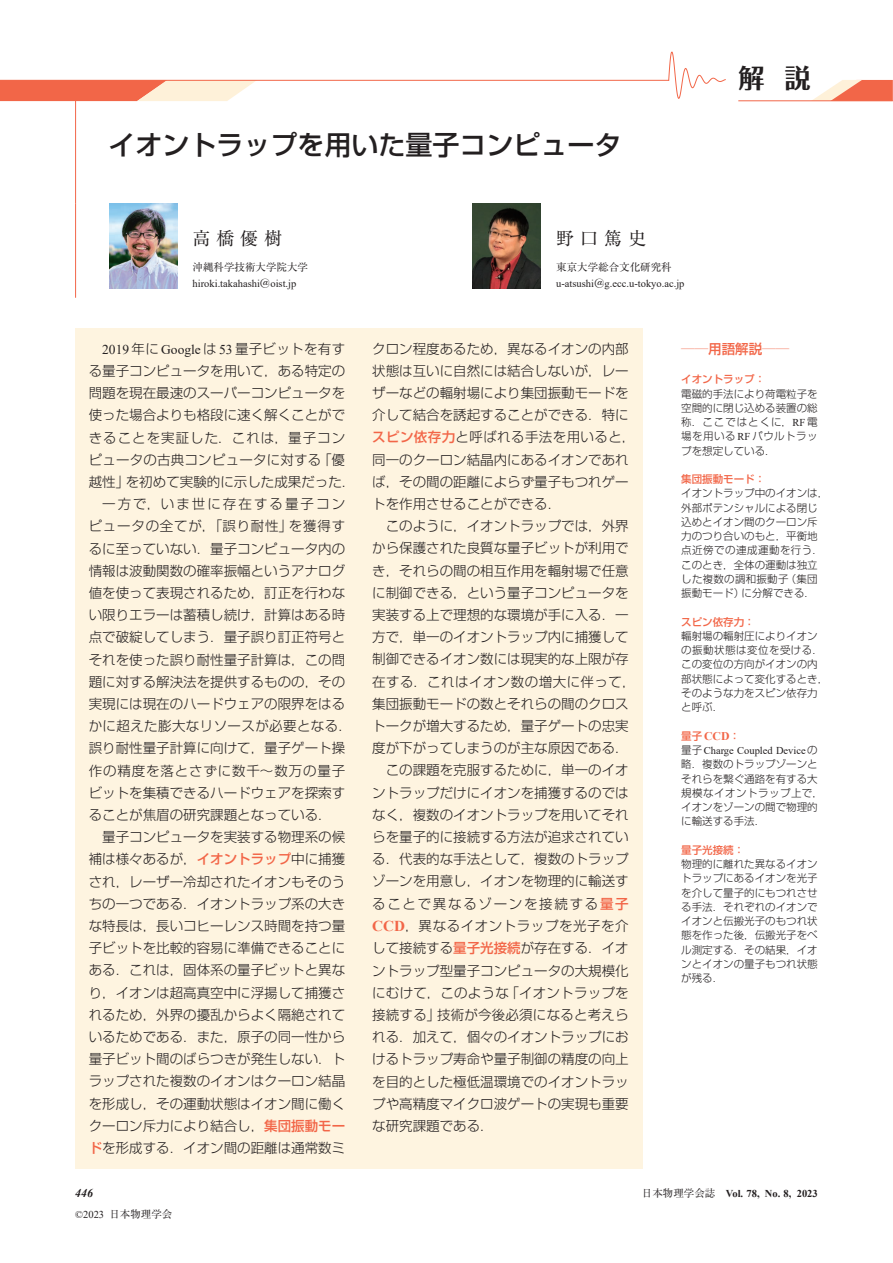
<style>
.page{position:relative;width:893px;height:1263px;background:#fff}
.page>*{position:absolute;margin:0;border:0;box-sizing:border-box;transform-origin:0 0}
.t1{font:500 27px "Shin Go Pr 6";color:#231f20}
.t2{font:700 26.25px "Folk Pro";color:#231f20}
.t3{font:18px "Ryumin Pr 6";letter-spacing:.335em;color:#231f20}
.t4{font:300 13.5px/22.2px "Shin Go Pr 6";color:#231f20}
.t5{font:13.5px "Times New Roman";color:#231f20}
.t6{font:300 13.5px "Shin Go Pr 6";letter-spacing:.055em;color:#231f20}
.t7{font:300 13.5px "Shin Go Pr 6";letter-spacing:.03em;color:#231f20}
.t8{font:300 13.5px "Shin Go Pr 6";letter-spacing:.035em;color:#231f20}
.t9{font:300 13.5px "Shin Go Pr 6";letter-spacing:.04em;color:#231f20}
.t10{font:300 13.5px "Shin Go Pr 6";letter-spacing:.075em;color:#231f20}
.t11{font:300 13.5px "Shin Go Pr 6";letter-spacing:.06em;color:#231f20}
.t12{font:300 13.5px "Shin Go Pr 6";letter-spacing:.125em;color:#231f20}
.t13{font:300 13.5px "Shin Go Pr 6";letter-spacing:.15em;color:#231f20}
.t14{font:300 13.5px "Koz Min Pro";color:#f26648}
.t15{font:italic 700 12px "Times New Roman";color:#231f20}
.t16{font:300 10.5px/14.2px "Shin Go Pr 6";color:#231f20}
.t17{font:10.5px "Times New Roman";color:#231f20}
.t18{font:500 10.5px "Shin Go Pr 6";color:#f26648}
.t19{font:10.5px "Ryumin Pr 6";color:#231f20}
.t20{font:700 10.5px "Times New Roman";color:#231f20}
.s1{font-family:"Ryumin Pr 6"}
.s2{font-family:"Shin Go Pr 6";font-weight:300}
.s3{font-weight:500;color:#f26648}
.s4{font-family:"Times New Roman";font-weight:700;font-size:15.15px;color:#f26648}
.s5{font-family:"Shin Go Pr 6";font-weight:500}
.s6{font-family:"Times New Roman";font-weight:400}
.s7{font-family:"Times New Roman";font-weight:700;font-size:11.7px}
.s8{font-family:"Ryumin Pr 6";font-weight:400}
.s9{font-family:"Times New Roman"}
</style>
<div class="page">
<div style="left:75px;top:328px;width:567px;height:841px;background:#fef4e0"></div>
<hr style="left:75px;top:97px;width:1px;height:106px;background:#f26648">
<hr style="left:75px;top:203px;width:1px;height:95px;background:#f26648">
<img style="left:109px;top:204px;width:68px;height:85px">
<img style="left:473px;top:204px;width:68px;height:85px">
<svg style="left:813px;top:80px;width:80px;height:20px"></svg>
<hr style="left:738px;top:100px;width:155px;height:1px;background:#f26648">
<svg style="left:0;top:81px;width:255px;height:20px;background:#f69f84"></svg>
<hr style="left:0;top:80px;width:669px;height:1px;background:#f26648">
<svg style="left:668px;top:52px;width:58px;height:47px"></svg>
<h1 class="t1" style="left:109px;top:123px;width:514px">イオントラップを用いた量子コンピュータ</h1>
<h3 class="t3" style="left:193px;top:224px;width:91px">高橋優樹</h3>
<p class="t19" style="left:193px;top:259px;width:117px">沖縄科学技術大学院大学</p>
<p class="t17" style="left:193px;top:277px;width:105px">hiroki.takahashi<span class="s1">＠</span>oist.jp</p>
<h3 class="t3" style="left:556px;top:224px;width:91px">野口篤史</h3>
<p class="t19" style="left:556px;top:259px;width:117px">東京大学総合文化研究科</p>
<p class="t17" style="left:556px;top:277px;width:130px">u-atsushi<span class="s1">＠</span>g.ecc.u-tokyo.ac.jp</p>
<h2 class="t2" style="left:738px;top:55px;width:74px">解 説</h2>
<p class="t5" style="left:102px;top:340px;width:244px">2019 <span class="s2">年に</span> Google <span class="s2">は</span> 53 <span class="s2">量子ビットを有す</span></p>
<p class="t4" style="left:89px;top:359px;width:258px">る量子コンピュータを用いて，ある特定の</p>
<p class="t4" style="left:89px;top:381px;width:258px">問題を現在最速のスーパーコンピュータを</p>
<p class="t4" style="left:89px;top:403px;width:258px">使った場合よりも格段に速く解くことがで</p>
<p class="t10" style="left:89px;top:426px;width:258px">きることを実証した．これは，量子コン</p>
<p class="t4" style="left:89px;top:447px;width:258px">ピュータの古典コンピュータに対する「優</p>
<p class="t4" style="left:89px;top:470px;width:268px">越性」を初めて実験的に示した成果だった．</p>
<p class="t13" style="left:102px;top:493px;width:245px">一方で，いま世に存在する量子コン</p>
<p class="t6" style="left:89px;top:515px;width:258px">ピュータの全てが，「誤り耐性」を獲得す</p>
<p class="t4" style="left:89px;top:536px;width:258px">るに至っていない．量子コンピュータ内の</p>
<p class="t4" style="left:89px;top:558px;width:258px">情報は波動関数の確率振幅というアナログ</p>
<p class="t4" style="left:89px;top:581px;width:258px">値を使って表現されるため，訂正を行わな</p>
<p class="t4" style="left:89px;top:603px;width:258px">い限りエラーは蓄積し続け，計算はある時</p>
<p class="t4" style="left:89px;top:625px;width:258px">点で破綻してしまう．量子誤り訂正符号と</p>
<p class="t4" style="left:89px;top:647px;width:258px">それを使った誤り耐性量子計算は，この問</p>
<p class="t4" style="left:89px;top:669px;width:258px">題に対する解決法を提供するものの，その</p>
<p class="t4" style="left:89px;top:691px;width:258px">実現には現在のハードウェアの限界をはる</p>
<p class="t7" style="left:89px;top:715px;width:265px">かに超えた膨大なリソースが必要となる．</p>
<p class="t4" style="left:89px;top:736px;width:258px">誤り耐性量子計算に向けて，量子ゲート操</p>
<p class="t11" style="left:89px;top:759px;width:258px">作の精度を落とさずに数千～数万の量子</p>
<p class="t4" style="left:89px;top:780px;width:258px">ビットを集積できるハードウェアを探索す</p>
<p class="t4" style="left:89px;top:802px;width:244px">ることが焦眉の研究課題となっている．</p>
<p class="t4" style="left:102px;top:825px;width:244px">量子コンピュータを実装する物理系の候</p>
<p class="t4" style="left:89px;top:847px;width:258px">補は様々あるが，<span class="s3">イオントラップ</span>中に捕獲</p>
<p class="t4" style="left:89px;top:869px;width:258px">され，レーザー冷却されたイオンもそのう</p>
<p class="t4" style="left:89px;top:891px;width:258px">ちの一つである．イオントラップ系の大き</p>
<p class="t4" style="left:89px;top:913px;width:258px">な特長は，長いコヒーレンス時間を持つ量</p>
<p class="t4" style="left:89px;top:936px;width:258px">子ビットを比較的容易に準備できることに</p>
<p class="t4" style="left:89px;top:958px;width:258px">ある．これは，固体系の量子ビットと異な</p>
<p class="t4" style="left:89px;top:980px;width:258px">り，イオンは超高真空中に浮揚して捕獲さ</p>
<p class="t4" style="left:89px;top:1002px;width:258px">れるため，外界の擾乱からよく隔絶されて</p>
<p class="t4" style="left:89px;top:1024px;width:258px">いるためである．また，原子の同一性から</p>
<p class="t4" style="left:89px;top:1047px;width:258px">量子ビット間のばらつきが発生しない．ト</p>
<p class="t4" style="left:89px;top:1069px;width:258px">ラップされた複数のイオンはクーロン結晶</p>
<p class="t4" style="left:89px;top:1091px;width:258px">を形成し，その運動状態はイオン間に働く</p>
<p class="t4" style="left:89px;top:1113px;width:258px">クーロン斥力により結合し，<span class="s3">集団振動モー</span></p>
<p class="t4" style="left:89px;top:1135px;width:258px"><span class="s3">ド</span>を形成する．イオン間の距離は通常数ミ</p>
<p class="t4" style="left:372px;top:336px;width:265px">クロン程度あるため，異なるイオンの内部状態は互いに自然には結合しないが，レーザーなどの輻射場により集団振動モードを介して結合を誘起することができる．特に<span class="s3">スピン依存力</span>と呼ばれる手法を用いると，同一のクーロン結晶内にあるイオンであれば，その間の距離によらず量子もつれゲートを作用させることができる．</p>
<p class="t4" style="left:386px;top:514px;width:244px">このように，イオントラップでは，外界</p>
<p class="t4" style="left:372px;top:536px;width:258px">から保護された良質な量子ビットが利用で</p>
<p class="t4" style="left:372px;top:558px;width:258px">き，それらの間の相互作用を輻射場で任意</p>
<p class="t4" style="left:372px;top:580px;width:258px">に制御できる，という量子コンピュータを</p>
<p class="t4" style="left:372px;top:602px;width:258px">実装する上で理想的な環境が手に入る．一</p>
<p class="t4" style="left:372px;top:625px;width:258px">方で，単一のイオントラップ内に捕獲して</p>
<p class="t4" style="left:372px;top:647px;width:258px">制御できるイオン数には現実的な上限が存</p>
<p class="t8" style="left:372px;top:670px;width:265px">在する．これはイオン数の増大に伴って，</p>
<p class="t4" style="left:372px;top:691px;width:258px">集団振動モードの数とそれらの間のクロス</p>
<p class="t4" style="left:372px;top:713px;width:258px">トークが増大するため，量子ゲートの忠実</p>
<p class="t4" style="left:372px;top:736px;width:258px">度が下がってしまうのが主な原因である．</p>
<p class="t4" style="left:386px;top:758px;width:244px">この課題を克服するために，単一のイオ</p>
<p class="t4" style="left:372px;top:780px;width:258px">ントラップだけにイオンを捕獲するのでは</p>
<p class="t4" style="left:372px;top:802px;width:258px">なく，複数のイオントラップを用いてそれ</p>
<p class="t4" style="left:372px;top:824px;width:258px">らを量子的に接続する方法が追求されてい</p>
<p class="t4" style="left:372px;top:847px;width:258px">る．代表的な手法として，複数のトラップ</p>
<p class="t4" style="left:372px;top:869px;width:258px">ゾーンを用意し，イオンを物理的に輸送す</p>
<p class="t12" style="left:372px;top:892px;width:258px">ることで異なるゾーンを接続する<span class="s3">量子</span></p>
<p class="t9" style="left:372px;top:915px;width:258px"><span class="s4">CCD</span>，異なるイオントラップを光子を介</p>
<p class="t4" style="left:372px;top:936px;width:258px">して接続する<span class="s3">量子光接続</span>が存在する．イオ</p>
<p class="t4" style="left:372px;top:958px;width:258px">ントラップ型量子コンピュータの大規模化</p>
<p class="t4" style="left:372px;top:980px;width:258px">にむけて，このような「イオントラップを</p>
<p class="t4" style="left:372px;top:1002px;width:258px">接続する」技術が今後必須になると考えら</p>
<p class="t4" style="left:372px;top:1025px;width:258px">れる．加えて，個々のイオントラップにお</p>
<p class="t4" style="left:372px;top:1047px;width:258px">けるトラップ寿命や量子制御の精度の向上</p>
<p class="t4" style="left:372px;top:1069px;width:258px">を目的とした極低温環境でのイオントラッ</p>
<p class="t4" style="left:372px;top:1091px;width:258px">プや高精度マイクロ波ゲートの実現も重要</p>
<p class="t4" style="left:372px;top:1113px;width:123px">な研究課題である．</p>
<p class="t14" style="left:681px;top:339px;width:109px">――<span class="s5">用語解説</span>――</p>
<p class="t18" style="left:681px;top:371px;width:85px">イオントラップ：</p>
<p class="t16" style="left:681px;top:386px;width:138px;text-align:justify">電磁的手法により荷電粒子を空間的に閉じ込める装置の総称．ここではとくに，<span class="s6">RF</span>電場を用いる <span class="s6">RF</span> パウルトラップを想定している．</p>
<p class="t18" style="left:681px;top:471px;width:85px">集団振動モード：</p>
<p class="t16" style="left:681px;top:485px;width:148px">イオントラップ中のイオンは，外部ポテンシャルによる閉じ込めとイオン間のクーロン斥力のつり合いのもと，平衡地点近傍での連成運動を行う．このとき，全体の運動は独立した複数の調和振動子（集団振動モード）に分解できる．</p>
<p class="t18" style="left:681px;top:613px;width:75px">スピン依存力：</p>
<p class="t16" style="left:681px;top:628px;width:148px">輻射場の輻射圧によりイオンの振動状態は変位を受ける．この変位の方向がイオンの内部状態によって変化するとき，そのような力をスピン依存力と呼ぶ．</p>
<p class="t18" style="left:681px;top:727px;width:60px">量子 <span class="s7">CCD</span>：</p>
<p class="t17" style="left:681px;top:743px;width:138px"><span class="s2">量子</span>Charge Coupled Device<span class="s2">の</span></p>
<p class="t16" style="left:681px;top:756px;width:143px">略．複数のトラップゾーンとそれらを繋ぐ通路を有する大規模なイオントラップ上で，イオンをゾーンの間で物理的に輸送する手法．</p>
<p class="t18" style="left:681px;top:841px;width:64px">量子光接続：</p>
<p class="t16" style="left:681px;top:856px;width:138px;text-align:justify">物理的に離れた異なるイオントラップにあるイオンを光子を介して量子的にもつれさせる手法．それぞれのイオンでイオンと伝搬光子のもつれ状態を作った後，伝搬光子をベル測定する．その結果，イオンとイオンの量子もつれ状態が残る．</p>
<p class="t15" style="left:75px;top:1185px;width:19px">446</p>
<p class="t20" style="left:642px;top:1185px;width:177px"><span class="s8">日本物理学会誌　</span>Vol. 78, No. 8, 2023</p>
<p class="t19" style="left:75px;top:1206px;width:99px"><span class="s9">©2023</span> 日本物理学会</p>
</div>
